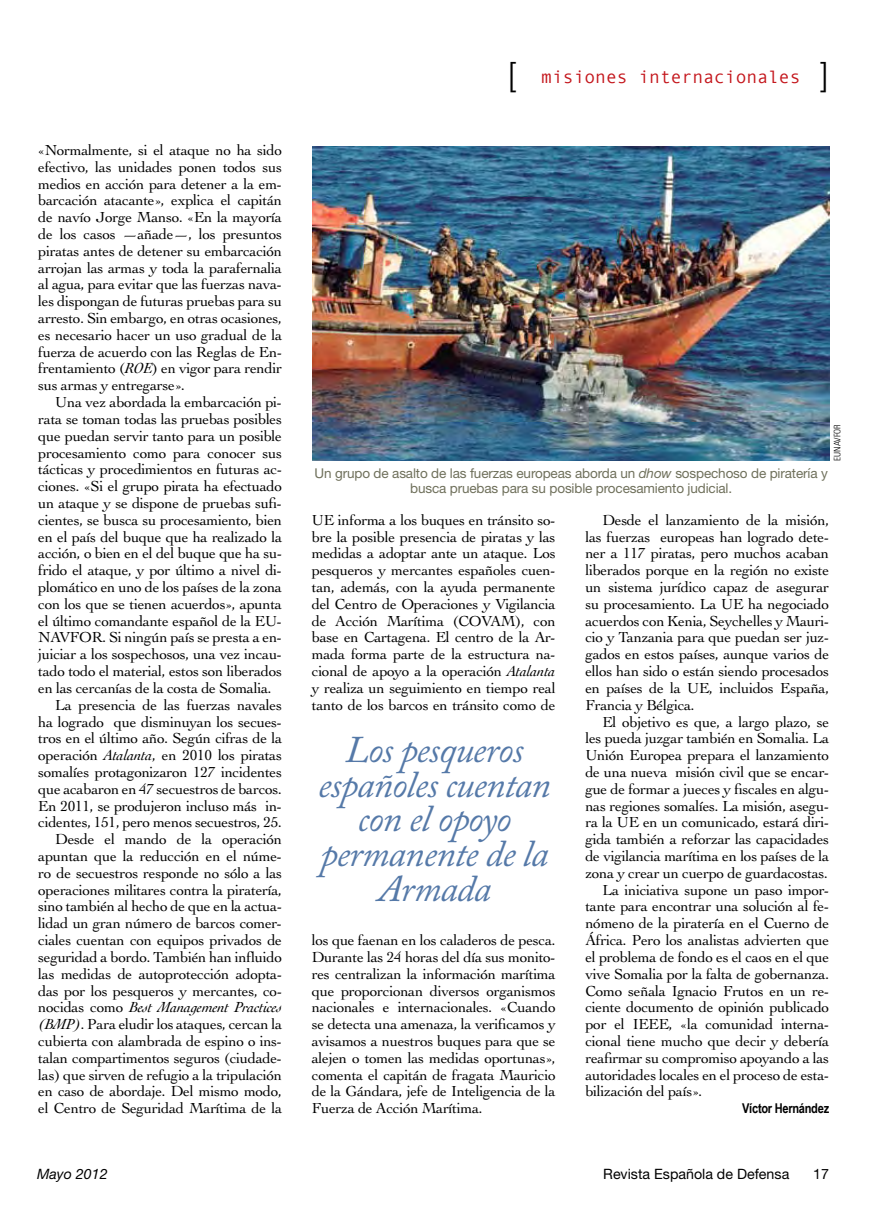
<style>
.page{position:relative;width:893px;height:1217px;background:#fff}
.page>*{position:absolute;margin:0;border:0;box-sizing:border-box;transform-origin:0 0}
.t1{font:italic 37.5px/34.5px "Adobe Caslon Pro";letter-spacing:-.02em;color:#5579a8;text-align:center}
.t2{font:300 33px "Helvetica Neue";color:#000}
.t3{font:18px "Monotypecom";color:#c4161c}
.t4{font:15.3px/16.8px "Cochin";letter-spacing:-.02em;color:#000;text-align:justify}
.t5{font:italic 15.3px "Cochin";letter-spacing:-.02em;color:#000}
.t6{font:14.25px "Helvetica Neue";color:#000}
.t7{font:italic 14.25px "Helvetica Neue";color:#000}
.t8{font:13.5px/15.8px "Helvetica Neue";letter-spacing:-.01em;color:#6f705b;text-align:center}
.t9{font:700 13.5px "Arial Narrow";letter-spacing:-.02em;color:#000}
.t10{font:300 condensed 9px "Univers";letter-spacing:-.005em;color:#000}
.s1{font-style:italic}
.s2{font-style:normal}
.s3{font-family:"Helvetica Neue";font-weight:300;font-size:33px;color:#000}
</style>
<div class="page">
<img style="left:313px;top:147px;width:516px;height:313px">
<p class="t4" style="left:38px;top:141px;width:245px">«Normalmente, si el ataque no ha sido efectivo, las unidades ponen todos sus medios en acción para detener a la em&shy;barcación atacante», explica el capitán de navío Jorge Manso. «En la mayoría de los casos —añade—, los presuntos piratas antes de detener su embarcación arrojan las armas y toda la parafernalia al agua, para evitar que las fuerzas nava&shy;les dispongan de futuras pruebas para su arresto. Sin embargo, en otras ocasiones, es necesario hacer un uso gradual de la fuerza de acuerdo con las Reglas de En&shy;frentamiento (<span class="s1">ROE</span>) en vigor para rendir sus armas y entregarse».</p>
<p class="t4" style="left:55px;top:393px;width:228px">Una vez abordada la embarcación pi-</p>
<p class="t4" style="left:38px;top:410px;width:245px">rata se toman todas las pruebas posibles</p>
<p class="t4" style="left:38px;top:427px;width:245px">que puedan servir tanto para un posible</p>
<p class="t4" style="left:38px;top:444px;width:245px">procesamiento como para conocer sus</p>
<p class="t4" style="left:38px;top:461px;width:245px">tácticas y procedimientos en futuras ac-</p>
<p class="t4" style="left:38px;top:477px;width:245px">ciones. «Si el grupo pirata ha efectuado</p>
<p class="t4" style="left:38px;top:494px;width:245px">un ataque y se dispone de pruebas sufi-</p>
<p class="t4" style="left:38px;top:511px;width:245px">cientes, se busca su procesamiento, bien</p>
<p class="t4" style="left:38px;top:528px;width:245px">en el país del buque que ha realizado la</p>
<p class="t4" style="left:38px;top:545px;width:245px">acción, o bien en el del buque que ha su-</p>
<p class="t4" style="left:38px;top:561px;width:245px">frido el ataque, y por último a nivel di-</p>
<p class="t4" style="left:38px;top:578px;width:245px">plomático en uno de los países de la zona</p>
<p class="t4" style="left:38px;top:595px;width:245px">con los que se tienen acuerdos», apunta</p>
<p class="t4" style="left:38px;top:612px;width:245px">el último comandante español de la EU-</p>
<p class="t4" style="left:38px;top:629px;width:245px">NAVFOR. Si ningún país se presta a en-</p>
<p class="t4" style="left:38px;top:645px;width:245px">juiciar a los sospechosos, una vez incau-</p>
<p class="t4" style="left:38px;top:662px;width:245px">tado todo el material, estos son liberados</p>
<p class="t4" style="left:38px;top:679px;width:235px">en las cercanías de la costa de Somalia.</p>
<p class="t4" style="left:55px;top:696px;width:228px">La presencia de las fuerzas navales</p>
<p class="t4" style="left:38px;top:713px;width:245px">ha logrado que disminuyan los secues-</p>
<p class="t4" style="left:38px;top:729px;width:245px">tros en el último año. Según cifras de la</p>
<p class="t4" style="left:38px;top:746px;width:245px">operación <span class="s1">Atalanta</span>, en 2010 los piratas</p>
<p class="t4" style="left:38px;top:763px;width:245px">somalíes protagonizaron 127 incidentes</p>
<p class="t4" style="left:38px;top:780px;width:245px">que acabaron en 47 secuestros de barcos.</p>
<p class="t4" style="left:38px;top:797px;width:245px">En 2011, se produjeron incluso más in-</p>
<p class="t4" style="left:38px;top:813px;width:245px">cidentes, 151, pero menos secuestros, 25.</p>
<p class="t4" style="left:55px;top:830px;width:228px">Desde el mando de la operación</p>
<p class="t4" style="left:38px;top:847px;width:245px">apuntan que la reducción en el núme-</p>
<p class="t4" style="left:38px;top:864px;width:245px">ro de secuestros responde no sólo a las</p>
<p class="t4" style="left:38px;top:881px;width:245px">operaciones militares contra la piratería,</p>
<p class="t4" style="left:38px;top:897px;width:245px">sino también al hecho de que en la actua-</p>
<p class="t4" style="left:38px;top:914px;width:245px">lidad un gran número de barcos comer-</p>
<p class="t4" style="left:38px;top:931px;width:245px">ciales cuentan con equipos privados de</p>
<p class="t4" style="left:38px;top:948px;width:245px">seguridad a bordo. También han influido</p>
<p class="t4" style="left:38px;top:965px;width:245px">las medidas de autoprotección adopta-</p>
<p class="t4" style="left:38px;top:981px;width:245px">das por los pesqueros y mercantes, co-</p>
<p class="t5" style="left:38px;top:998px;width:245px"><span class="s2">nocidas como</span> Best Management Practices</p>
<p class="t4" style="left:38px;top:1015px;width:245px"><span class="s1">(BMP)</span>. Para eludir los ataques, cercan la</p>
<p class="t4" style="left:38px;top:1032px;width:245px">cubierta con alambrada de espino o ins-</p>
<p class="t4" style="left:38px;top:1049px;width:245px">talan compartimentos seguros (ciudade-</p>
<p class="t4" style="left:38px;top:1065px;width:245px">las) que sirven de refugio a la tripulación</p>
<p class="t4" style="left:38px;top:1082px;width:245px">en caso de abordaje. Del mismo modo,</p>
<p class="t4" style="left:38px;top:1099px;width:245px">el Centro de Seguridad Marítima de la</p>
<h2 class="t2" style="left:508px;top:54px;width:9px">[</h2>
<p class="t3" style="left:541px;top:67px;width:289px">misiones internacionales <span class="s3">]</span></p>
<p class="t10" style="left:832px;top:460px;width:38px;rotate:-90deg">EUNAVFOR</p>
<p class="t8" style="left:315px;top:464px;width:515px">Un grupo de asalto de las fuerzas europeas aborda un <span class="s1">dhow</span> sospechoso de piratería y busca pruebas para su posible procesamiento judicial.</p>
<p class="t4" style="left:312px;top:511px;width:245px">UE informa a los buques en tránsito so&shy;bre la posible presencia de piratas y las medidas a adoptar ante un ataque. Los pesqueros y mercantes españoles cuen&shy;tan, además, con la ayuda permanente del Centro de Operaciones y Vigilancia de Acción Marítima (COVAM), con base en Cartagena. El centro de la Ar&shy;mada forma parte de la estructura na&shy;cional de apoyo a la operación <span class="s1">Atalanta </span>y realiza un seguimiento en tiempo real tanto de los barcos en tránsito como de</p>
<h1 class="t1" style="left:318px;top:732px;width:234px">Los pesqueros españoles cuentan con el opoyo permanente de la<br>Armada</h1>
<p class="t4" style="left:312px;top:931px;width:245px">los que faenan en los caladeros de pesca.<br>Durante las 24 horas del día sus monito&shy;res centralizan la información marítima que proporcionan diversos organismos nacionales e internacionales. «Cuando se detecta una amenaza, la verificamos y avisamos a nuestros buques para que se alejen o tomen las medidas oportunas», comenta el capitán de fragata Mauricio de la Gándara, jefe de Inteligencia de la Fuerza de Acción Marítima.</p>
<p class="t4" style="left:585px;top:511px;width:245px;text-indent:17px">Desde el lanzamiento de la misión, las fuerzas europeas han logrado dete&shy;ner a 117 piratas, pero muchos acaban liberados porque en la región no existe un sistema jurídico capaz de asegurar su procesamiento. La UE ha negociado acuerdos con Kenia, Seychelles y Mauri&shy;cio y Tanzania para que puedan ser juz&shy;gados en estos países, aunque varios de ellos han sido o están siendo procesados en países de la UE, incluidos España, Francia y Bélgica.</p>
<p class="t4" style="left:602px;top:713px;width:228px">El objetivo es que, a largo plazo, se</p>
<p class="t4" style="left:585px;top:729px;width:245px">les pueda juzgar también en Somalia. La</p>
<p class="t4" style="left:585px;top:746px;width:245px">Unión Europea prepara el lanzamiento</p>
<p class="t4" style="left:585px;top:763px;width:245px">de una nueva misión civil que se encar-</p>
<p class="t4" style="left:585px;top:780px;width:245px">gue de formar a jueces y fiscales en algu-</p>
<p class="t4" style="left:585px;top:797px;width:245px">nas regiones somalíes. La misión, asegu-</p>
<p class="t4" style="left:585px;top:813px;width:245px">ra la UE en un comunicado, estará diri-</p>
<p class="t4" style="left:585px;top:830px;width:245px">gida también a reforzar las capacidades</p>
<p class="t4" style="left:585px;top:847px;width:245px">de vigilancia marítima en los países de la</p>
<p class="t4" style="left:585px;top:864px;width:244px">zona y crear un cuerpo de guardacostas.</p>
<p class="t4" style="left:602px;top:881px;width:228px">La iniciativa supone un paso impor-</p>
<p class="t4" style="left:585px;top:897px;width:245px">tante para encontrar una solución al fe-</p>
<p class="t4" style="left:585px;top:914px;width:245px">nómeno de la piratería en el Cuerno de</p>
<p class="t4" style="left:585px;top:931px;width:245px">África. Pero los analistas advierten que</p>
<p class="t4" style="left:585px;top:948px;width:245px">el problema de fondo es el caos en el que</p>
<p class="t4" style="left:585px;top:965px;width:245px">vive Somalia por la falta de gobernanza.</p>
<p class="t4" style="left:585px;top:981px;width:245px">Como señala Ignacio Frutos en un re-</p>
<p class="t4" style="left:585px;top:998px;width:245px">ciente documento de opinión publicado</p>
<p class="t4" style="left:585px;top:1015px;width:58px">por el IEEE</p>
<p class="t4" style="left:585px;top:1015px;width:245px;text-indent:83px">, «la comunidad interna&shy;cional tiene mucho que decir y debería reafirmar su compromiso apoyando a las autoridades locales en el proceso de esta&shy;bilización del país».</p>
<p class="t9" style="left:742px;top:1097px;width:88px">Víctor Hernández</p>
<p class="t7" style="left:37px;top:1164px;width:72px">Mayo 2012</p>
<p class="t6" style="left:603px;top:1164px;width:188px">Revista Española de Defensa</p>
<p class="t6" style="left:813px;top:1164px;width:17px">17</p>
</div>
